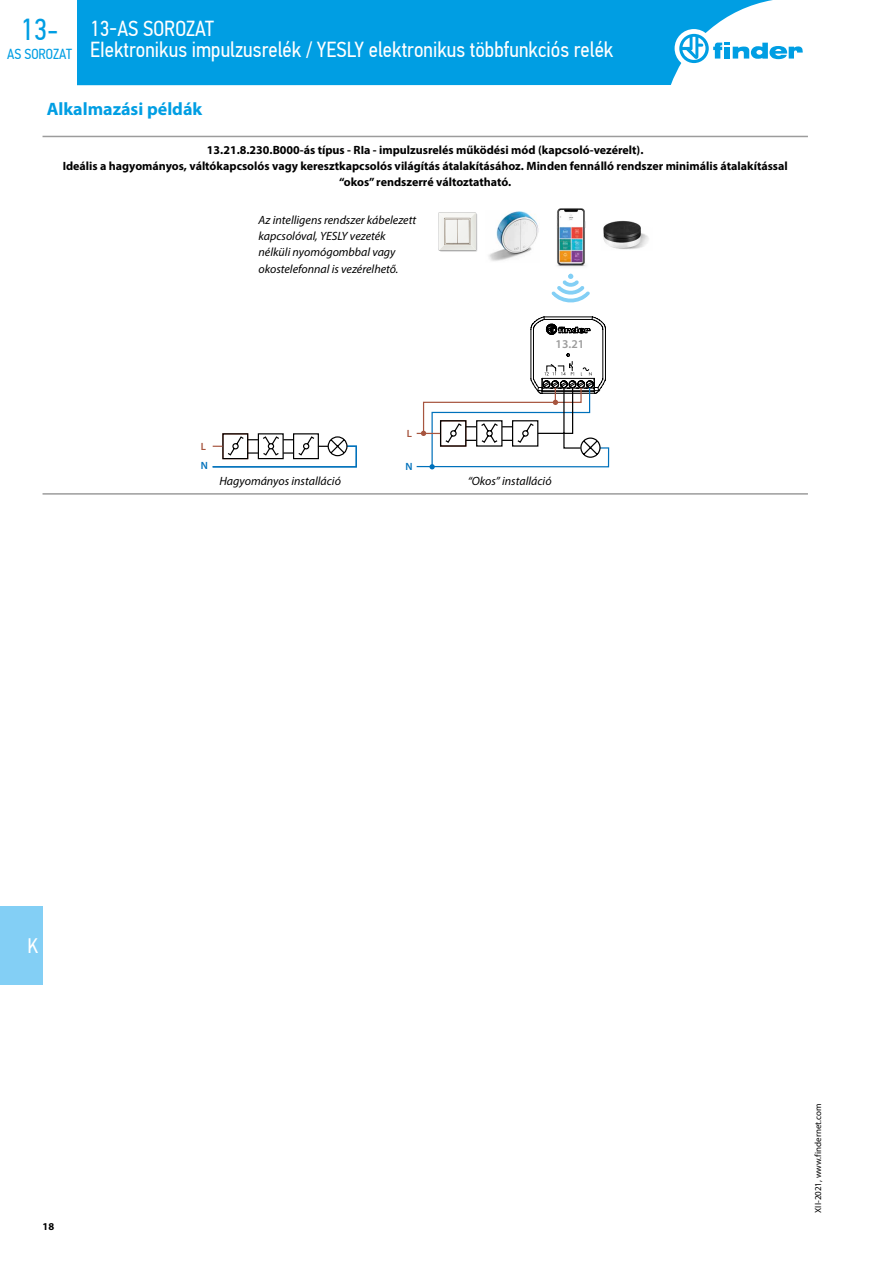
<style>
.page{position:relative;width:893px;height:1263px;background:#fff}
.page>*{position:absolute;margin:0;border:0;box-sizing:border-box;transform-origin:0 0}
.t1{font:30.3px "PF Din Text Cond Pro";color:#009ee3}
.t2{font:21.75px/21px "PF Din Text Cond Pro";color:#fff}
.t3{font:21px "PF Din Text Cond Pro";color:#fff}
.t4{font:700 18px "Myriad Pro";color:#009ee3}
.t5{font:14.55px "PF Din Text Cond Pro";color:#009ee3}
.t6{font:700 12px/16.2px "Myriad Pro";color:#000;text-align:center}
.t7{font:italic 12px/16.2px "Myriad Pro";color:#000}
.t8{font:600 12px "Myriad Pro";color:#9c9c9c}
.t9{font:600 10.5px "Myriad Pro";color:#0071bb}
.t10{font:600 10.5px "Myriad Pro";color:#a7553f}
.t11{font:700 10.5px "Myriad Pro";color:#000}
.t12{font:9px "Myriad Pro";color:#000}
</style>
<div class="page">
<hr style="left:43px;top:493px;width:765px;height:2px;background:#9c9c9c">
<hr style="left:43px;top:136px;width:765px;height:1px;background:#9c9c9c">
<div style="left:222px;top:433px;width:26px;height:26px;border:1px solid #000"></div>
<svg style="left:293px;top:433px;width:26px;height:2px"></svg>
<svg style="left:213px;top:435px;width:144px;height:32px"></svg>
<svg style="left:551px;top:273px;width:39px;height:30px"></svg>
<img style="left:556px;top:208px;width:30px;height:59px">
<img style="left:488px;top:211px;width:51px;height:50px">
<img style="left:438px;top:212px;width:40px;height:40px">
<img style="left:603px;top:220px;width:46px;height:29px">
<svg style="left:417px;top:316px;width:192px;height:153px"></svg>
<div style="left:0;top:906px;width:43px;height:78px;background:#83cff5"></div>
<div style="left:77px;top:0;width:696px;height:85px;background:#009ee3"></div>
<div style="left:675px;top:29px;width:38px;height:39px;background:#fff;border-radius:50%"></div>
<svg style="left:679px;top:34px;width:124px;height:29px"></svg>
<h1 class="t1" style="left:21px;top:11px;width:39px">13-</h1>
<p class="t5" style="left:7px;top:46px;width:66px">AS SOROZAT</p>
<h2 class="t2" style="left:90px;top:18px;width:525px">13-AS SOROZAT<br>EIektronikus impulzusrelék / YESLY elektronikus többfunkciós relék</h2>
<h3 class="t4" style="left:47px;top:97px;width:157px">Alkalmazási példák</h3>
<p class="t6" style="left:63px;top:141px;width:727px">13.21.8.230.B000-ás típus - RIa - impulzusrelés működési mód (kapcsoló-vezérelt).<br>Ideális a hagyományos, váltókapcsolós vagy keresztkapcsolós világítás átalakításához. Minden fennálló rendszer minimális átalakítással “okos” rendszerré változtatható.</p>
<p class="t7" style="left:259px;top:212px;width:159px">Az intelligens rendszer kábelezett kapcsolóval, YESLY vezeték nélküli nyomógombbal vagy okostelefonnal is vezérelhető.</p>
<p class="t8" style="left:556px;top:337px;width:30px">13.21</p>
<p class="t10" style="left:201px;top:439px;width:7px">L</p>
<p class="t9" style="left:201px;top:459px;width:9px">N</p>
<p class="t10" style="left:407px;top:427px;width:7px">L</p>
<p class="t9" style="left:406px;top:460px;width:9px">N</p>
<p class="t7" style="left:219px;top:473px;width:123px">Hagyományos installáció</p>
<p class="t7" style="left:468px;top:473px;width:85px">“Okos” installáció</p>
<h3 class="t3" style="left:27px;top:933px;width:12px">K</h3>
<p class="t11" style="left:43px;top:1219px;width:13px">18</p>
<p class="t12" style="left:812px;top:1213px;width:111px;rotate:-90deg">XII-2021, www.findernet.com</p>
</div>
